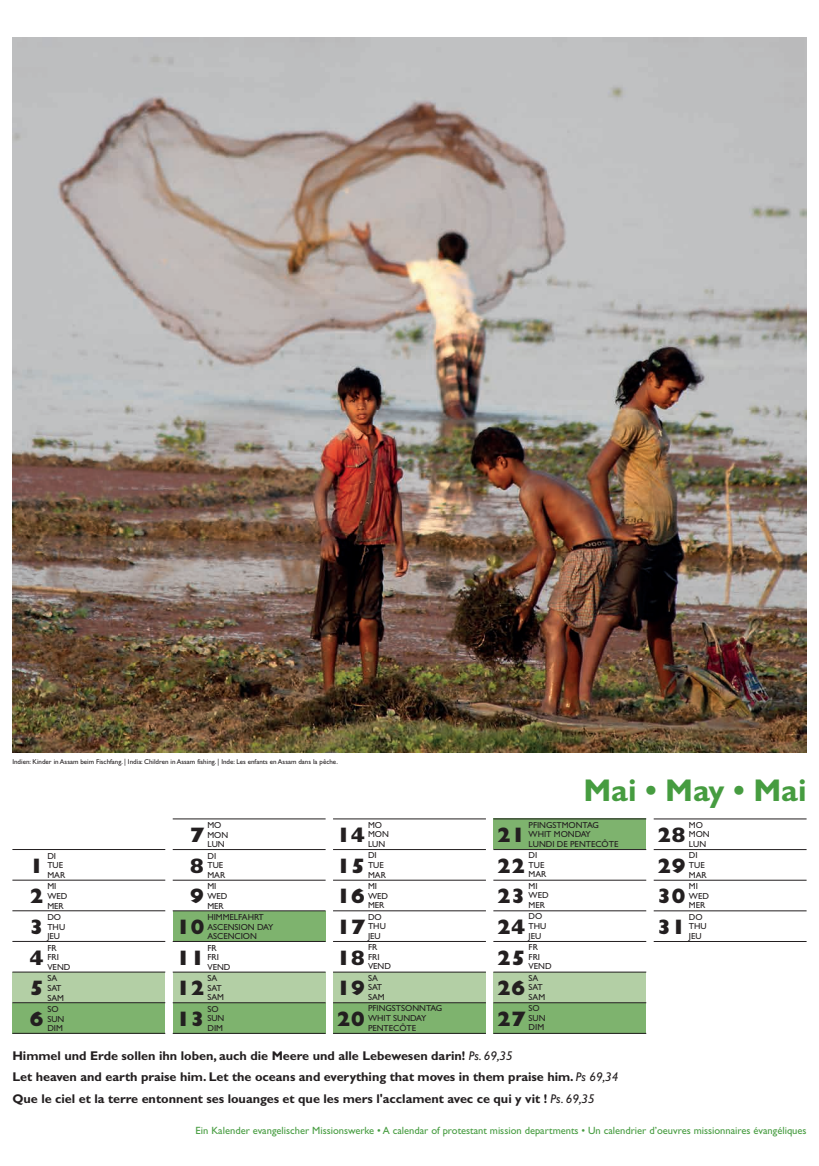
<style>
.page{position:relative;width:819px;height:1166px;background:#fff}
.page>*{position:absolute;margin:0;border:0;box-sizing:border-box;transform-origin:0 0}
.t1{font:700 31.5px "Gill Sans";color:#469c40}
.t2{font:800 21px/30.6px "Gill Sans";letter-spacing:-.005em;color:#231f20;text-align:justify}
.t3{font:700 12.69px/21.3px "Gill Sans";color:#231f20}
.t4{font:10.5px "Gill Sans";color:#469c40}
.t5{font:8.75px/9.6px "Gill Sans";letter-spacing:-.005em;color:#231f20}
.t6{font:7px "Gill Sans";color:#231f20}
.s1{font-weight:400;font-style:italic}
</style>
<div class="page">
<div style="left:493px;top:818px;width:153px;height:31px;background:#7eb36e"></div>
<div style="left:173px;top:911px;width:152px;height:31px;background:#7eb36e"></div>
<div style="left:493px;top:1002px;width:153px;height:31px;background:#7eb36e"></div>
<div style="left:493px;top:972px;width:153px;height:31px;background:#b3cfa5"></div>
<div style="left:333px;top:1003px;width:153px;height:30px;background:#7eb36e"></div>
<div style="left:333px;top:972px;width:153px;height:31px;background:#b3cfa5"></div>
<div style="left:173px;top:1003px;width:152px;height:30px;background:#7eb36e"></div>
<div style="left:173px;top:972px;width:152px;height:31px;background:#b3cfa5"></div>
<div style="left:12px;top:1002px;width:153px;height:31px;background:#7eb36e"></div>
<div style="left:12px;top:972px;width:153px;height:30px;background:#b3cfa5"></div>
<hr style="left:12px;top:849px;width:153px;height:1px;background:#231f20">
<hr style="left:12px;top:880px;width:153px;height:1px;background:#231f20">
<hr style="left:12px;top:910px;width:153px;height:1px;background:#231f20">
<hr style="left:12px;top:941px;width:153px;height:1px;background:#231f20">
<hr style="left:12px;top:972px;width:153px;height:1px;background:#231f20">
<hr style="left:12px;top:1002px;width:153px;height:1px;background:#231f20">
<hr style="left:12px;top:1033px;width:153px;height:1px;background:#231f20">
<hr style="left:173px;top:818px;width:152px;height:1px;background:#231f20">
<hr style="left:173px;top:849px;width:152px;height:1px;background:#231f20">
<hr style="left:173px;top:880px;width:152px;height:1px;background:#231f20">
<hr style="left:173px;top:910px;width:152px;height:1px;background:#231f20">
<hr style="left:173px;top:941px;width:152px;height:1px;background:#231f20">
<hr style="left:173px;top:972px;width:152px;height:1px;background:#231f20">
<hr style="left:173px;top:1002px;width:152px;height:1px;background:#231f20">
<hr style="left:173px;top:1033px;width:152px;height:1px;background:#231f20">
<hr style="left:333px;top:818px;width:153px;height:1px;background:#231f20">
<hr style="left:333px;top:849px;width:153px;height:1px;background:#231f20">
<hr style="left:333px;top:880px;width:153px;height:1px;background:#231f20">
<hr style="left:333px;top:910px;width:153px;height:1px;background:#231f20">
<hr style="left:333px;top:941px;width:153px;height:1px;background:#231f20">
<hr style="left:333px;top:972px;width:153px;height:1px;background:#231f20">
<hr style="left:333px;top:1002px;width:153px;height:1px;background:#231f20">
<hr style="left:333px;top:1033px;width:153px;height:1px;background:#231f20">
<hr style="left:493px;top:818px;width:153px;height:1px;background:#231f20">
<hr style="left:493px;top:849px;width:153px;height:1px;background:#231f20">
<hr style="left:493px;top:880px;width:153px;height:1px;background:#231f20">
<hr style="left:493px;top:910px;width:153px;height:1px;background:#231f20">
<hr style="left:493px;top:941px;width:153px;height:1px;background:#231f20">
<hr style="left:493px;top:972px;width:153px;height:1px;background:#231f20">
<hr style="left:493px;top:1002px;width:153px;height:1px;background:#231f20">
<hr style="left:493px;top:1033px;width:153px;height:1px;background:#231f20">
<hr style="left:653px;top:818px;width:153px;height:1px;background:#231f20">
<hr style="left:653px;top:849px;width:153px;height:1px;background:#231f20">
<hr style="left:653px;top:880px;width:153px;height:1px;background:#231f20">
<hr style="left:653px;top:910px;width:153px;height:1px;background:#231f20">
<hr style="left:653px;top:941px;width:153px;height:1px;background:#231f20">
<img style="left:12px;top:37px;width:794px;height:716px">
<p class="t6" style="left:12px;top:758px;width:327px">Indien: Kinder in Assam beim Fischfang. | India: Children in Assam fishing. | Inde: Les enfants en Assam dans la pêche.</p>
<h1 class="t1" style="left:583px;top:772px;width:225px">Mai • May • Mai</h1>
<h2 class="t2" style="left:29px;top:850px;width:16px">1<br>2<br>3<br>4<br>5<br>6</h2>
<p class="t5" style="left:47px;top:851px;width:17px">DI<br>TUE<br>Mar</p>
<p class="t5" style="left:47px;top:881px;width:22px">Mi<br>WED<br>MER</p>
<p class="t5" style="left:47px;top:912px;width:19px">Do<br>THU<br>JEU</p>
<p class="t5" style="left:47px;top:943px;width:24px">Fr<br>FRI<br>VEND</p>
<p class="t5" style="left:47px;top:973px;width:18px">sa<br>sat<br>SAM</p>
<p class="t5" style="left:47px;top:1004px;width:13px">so sun dim</p>
<p class="t5" style="left:528px;top:820px;width:6px">pfingstm</p>
<p class="t5" style="left:568px;top:820px;width:14px">ontag</p>
<p class="t5" style="left:528px;top:829px;width:15px">whit</p>
<p class="t5" style="left:554px;top:829px;width:22px">monda</p>
<p class="t5" style="left:585px;top:829px;width:7px">y</p>
<p class="t5" style="left:528px;top:839px;width:6px">lundi</p>
<p class="t5" style="left:557px;top:839px;width:20px">de pentec</p>
<p class="t5" style="left:601px;top:839px;width:18px">Ôte</p>
<p class="t5" style="left:528px;top:850px;width:17px">DI<br>TUE<br>Mar</p>
<p class="t5" style="left:528px;top:881px;width:22px">Mi<br>WED<br>MER</p>
<p class="t5" style="left:528px;top:911px;width:19px">Do<br>THU<br>JEU</p>
<p class="t5" style="left:528px;top:942px;width:24px">Fr<br>FRI<br>VEND</p>
<p class="t5" style="left:528px;top:973px;width:18px">sa<br>sat<br>SAM</p>
<p class="t5" style="left:528px;top:1003px;width:13px">so sun dim</p>
<p class="t5" style="left:368px;top:820px;width:22px">Mo<br>MON<br>LUN</p>
<p class="t5" style="left:368px;top:850px;width:17px">DI<br>TUE<br>Mar</p>
<p class="t5" style="left:368px;top:881px;width:22px">Mi<br>WED<br>MER</p>
<p class="t5" style="left:368px;top:912px;width:19px">Do<br>THU<br>JEU</p>
<p class="t5" style="left:368px;top:942px;width:24px">Fr<br>FRI<br>VEND</p>
<p class="t5" style="left:368px;top:973px;width:18px">sa<br>sat<br>SAM</p>
<p class="t5" style="left:368px;top:1003px;width:6px">pfingsts</p>
<p class="t5" style="left:405px;top:1003px;width:14px">onntag</p>
<p class="t5" style="left:368px;top:1013px;width:15px">whit</p>
<p class="t5" style="left:393px;top:1013px;width:7px">sunda</p>
<p class="t5" style="left:421px;top:1013px;width:7px">y</p>
<p class="t5" style="left:368px;top:1023px;width:7px">pentec</p>
<p class="t5" style="left:399px;top:1023px;width:18px">Ôte</p>
<p class="t5" style="left:689px;top:820px;width:22px">Mo<br>MON<br>LUN</p>
<p class="t5" style="left:689px;top:851px;width:17px">DI<br>TUE<br>Mar</p>
<p class="t5" style="left:689px;top:881px;width:22px">Mi<br>WED<br>MER</p>
<p class="t5" style="left:689px;top:912px;width:19px">Do<br>THU<br>JEU</p>
<p class="t5" style="left:207px;top:820px;width:22px">Mo<br>MON<br>LUN</p>
<p class="t5" style="left:207px;top:851px;width:17px">DI<br>TUE<br>Mar</p>
<p class="t5" style="left:207px;top:881px;width:22px">Mi<br>WED<br>MER</p>
<p class="t5" style="left:207px;top:912px;width:13px">Himmelfahrt<br>Ascensi</p>
<h2 class="t2" style="left:176px;top:820px;width:30px;text-align:right">7<br>8<br>9<br>10<br>11<br>12<br>13</h2>
<h2 class="t2" style="left:336px;top:820px;width:30px">14<br>15<br>16<br>17<br>18<br>19<br>20</h2>
<h2 class="t2" style="left:497px;top:820px;width:30px">21<br>22<br>23<br>24<br>25<br>26<br>27</h2>
<h2 class="t2" style="left:657px;top:820px;width:30px">28<br>29<br>30<br>31</h2>
<p class="t5" style="left:241px;top:922px;width:34px">on Day</p>
<p class="t5" style="left:207px;top:931px;width:12px">Ascenci</p>
<p class="t5" style="left:243px;top:931px;width:13px">on</p>
<p class="t5" style="left:207px;top:943px;width:24px">Fr<br>FRI<br>VEND</p>
<p class="t5" style="left:207px;top:973px;width:18px">sa<br>sat<br>SAM</p>
<p class="t5" style="left:207px;top:1004px;width:13px">so sun dim</p>
<p class="t3" style="left:12px;top:1045px;width:607px">Himmel und Erde sollen ihn loben, auch die Meere und alle Lebewesen darin! <span class="s1">Ps. 69,35<br></span>Let heaven and earth praise him. Let the oceans and everything that moves in them praise him. <span class="s1">Ps 69,34<br></span>Que le ciel et la terre entonnent ses louanges et que les mers l'acclament avec ce qui y vit ! <span class="s1">Ps. 69,35</span></p>
<p class="t4" style="left:196px;top:1124px;width:612px">Ein Kalender evangelischer Missionswerke • A calendar of protestant mission departments • Un calendrier d’oeuvres missionnaires évangéliques</p>
</div>
